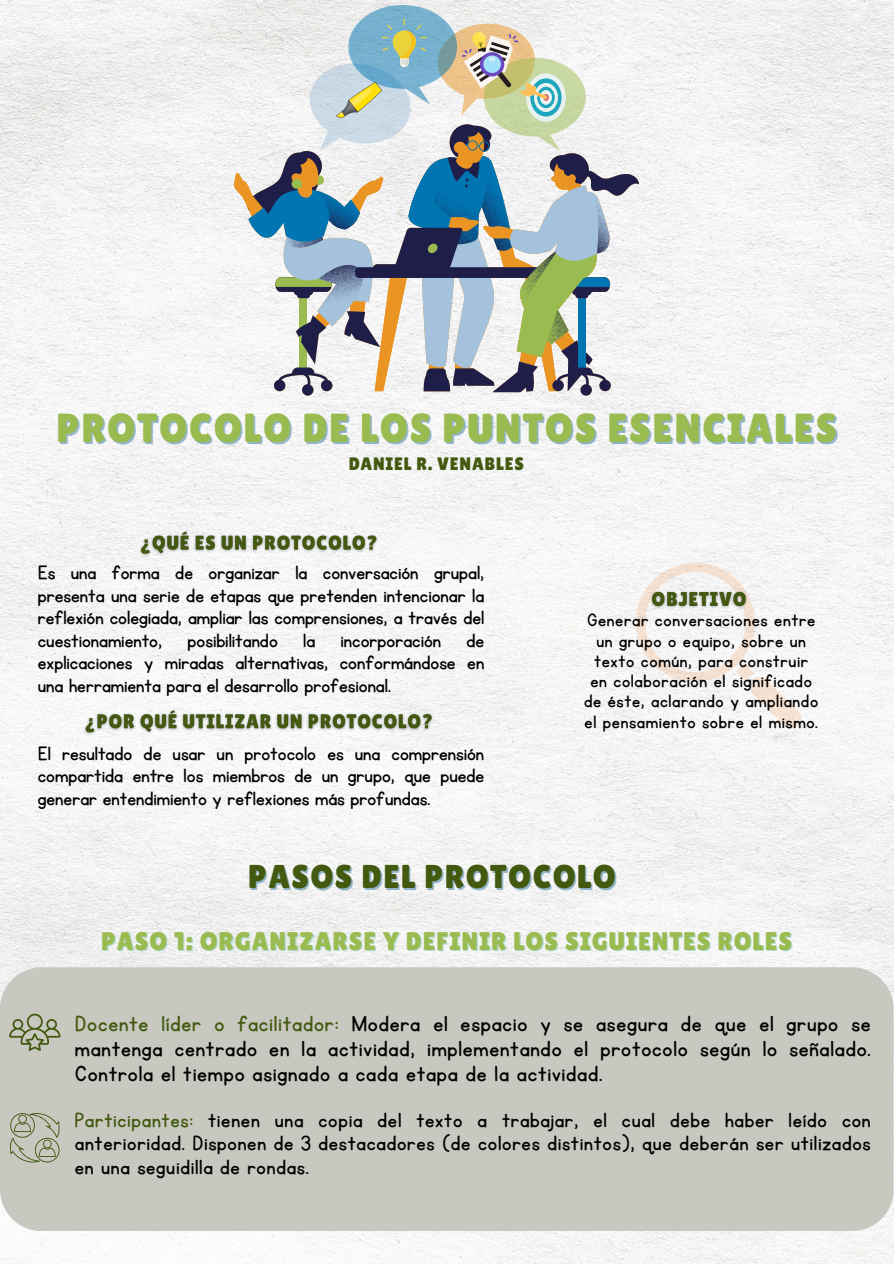
<style>
.page{position:relative;width:894px;height:1264px;background:#fff}
.page>*{position:absolute;margin:0;border:0;box-sizing:border-box;transform-origin:0 0}
.t1{font:40.5px "Lilita One";letter-spacing:.045em;color:#9abb50}
.t2{font:33px "Lilita One";letter-spacing:.045em;color:#42590f}
.t3{font:25.5px/24.8px "KG Primary Penmanship";letter-spacing:.03em;color:#000;text-align:justify}
.t4{font:25.5px "Lilita One";letter-spacing:.045em;color:#9abb50}
.t5{font:24px/23.7px "KG Primary Penmanship";letter-spacing:.03em;color:#000;text-align:justify}
.t6{font:22.5px/22.5px "KG Primary Penmanship";color:#000;text-align:justify}
.t7{font:21px/20.2px "KG Primary Penmanship";letter-spacing:.03em;color:#000;text-align:center}
.t8{font:18px "Lilita One";letter-spacing:.045em;color:#42590f}
.s1{color:#42590f}
</style>
<div class="page">
<img style="left:0;top:0;width:893px;height:1263px">
<svg style="left:635px;top:563px;width:166px;height:165px"></svg>
<div style="left:0;top:967px;width:893px;height:264px;background:#c8c8c1"></div>
<svg style="left:9px;top:1013px;width:51px;height:37px;background:#a6ac94"></svg>
<svg style="left:10px;top:1113px;width:50px;height:49px;background:#b0b4a1"></svg>
<svg style="left:234px;top:5px;width:405px;height:390px"></svg>
<img style="left:134px;top:525px;width:250px;height:35px">
<img style="left:79px;top:704px;width:361px;height:35px">
<img style="left:645px;top:585px;width:108px;height:28px">
<p class="t1" style="left:56px;top:404px;width:782px">PROTOCOLO DE LOS PUNTOS ESENCIALES</p>
<h5 class="t8" style="left:348px;top:453px;width:177px">DANIEL R. VENABLES</h5>
<p class="t6" style="left:38px;top:562px;width:448px">Es una forma de organizar la conversación grupal, presenta una serie de etapas que pretenden intencionar la reflexión colegiada, ampliar las comprensiones, a través del cuestionamiento, posibilitando la incorporación de explicaciones y miradas alternativas, conformándose en una herramienta para el desarrollo profesional.</p>
<p class="t6" style="left:38px;top:742px;width:448px">El resultado de usar un protocolo es una comprensión compartida entre los miembros de un grupo, que puede generar entendimiento y reflexiones más profundas.</p>
<p class="t7" style="left:584px;top:611px;width:236px">Generar conversaciones entre un grupo o equipo, sobre un texto común, para construir en colaboración el significado de éste, aclarando y ampliando el pensamiento sobre el mismo.</p>
<h1 class="t2" style="left:248px;top:858px;width:369px">PASOS DEL PROTOCOLO</h1>
<p class="t4" style="left:101px;top:926px;width:692px">PASO 1: ORGANIZARSE Y DEFINIR LOS SIGUIENTES ROLES</p>
<h5 class="t3" style="left:75px;top:1012px;width:797px"><span class="s1">Docente líder o facilitador:</span> Modera el espacio y se asegura de que el grupo se mantenga centrado en la actividad, implementando el protocolo según lo señalado.<br>Controla el tiempo asignado a cada etapa de la actividad.</h5>
<p class="t5" style="left:75px;top:1108px;width:797px"><span class="s1">Participantes:</span> tienen una copia del texto a trabajar, el cual debe haber leído con anterioridad. Disponen de 3 destacadores (de colores distintos), que deberán ser utilizados en una seguidilla de rondas.</p>
</div>
